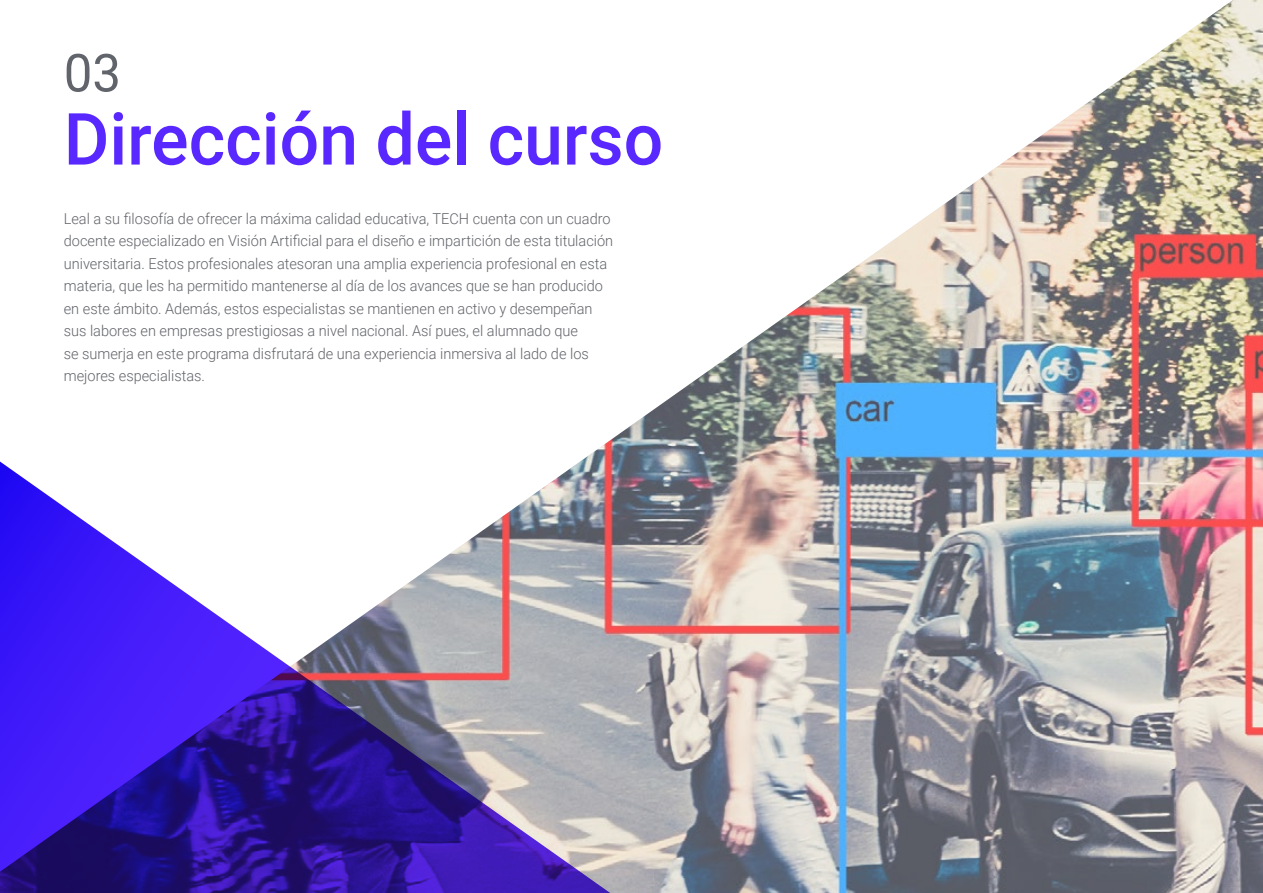
<style>
.page{position:relative;width:1263px;height:893px;background:#fff}
.page>*{position:absolute;margin:0;border:0;box-sizing:border-box;transform-origin:0 0}
.t1{font:500 72px "Roboto";color:#5927ff}
.t2{font:52.5px "Roboto";color:#61646a}
.t3{font:300 15px/22.5px "Roboto";color:#61646a}
</style>
<div class="page">
<img style="left:602px;top:0;width:661px;height:893px">
<svg style="left:0;top:446px;width:640px;height:447px"></svg>
<h2 class="t2" style="left:64px;top:36px;width:59px">03</h2>
<h1 class="t1" style="left:64px;top:89px;width:601px">Dirección del curso</h1>
<p class="t3" style="left:64px;top:207px;width:551px">Leal a su filosofía de ofrecer la máxima calidad educativa, TECH cuenta con un cuadro docente especializado en Visión Artificial para el diseño e impartición de esta titulación universitaria. Estos profesionales atesoran una amplia experiencia profesional en esta materia, que les ha permitido mantenerse al día de los avances que se han producido en este ámbito. Además, estos especialistas se mantienen en activo y desempeñan sus labores en empresas prestigiosas a nivel nacional. Así pues, el alumnado que<br>se sumerja en este programa disfrutará de una experiencia inmersiva al lado de los mejores especialistas.</p>
</div>
